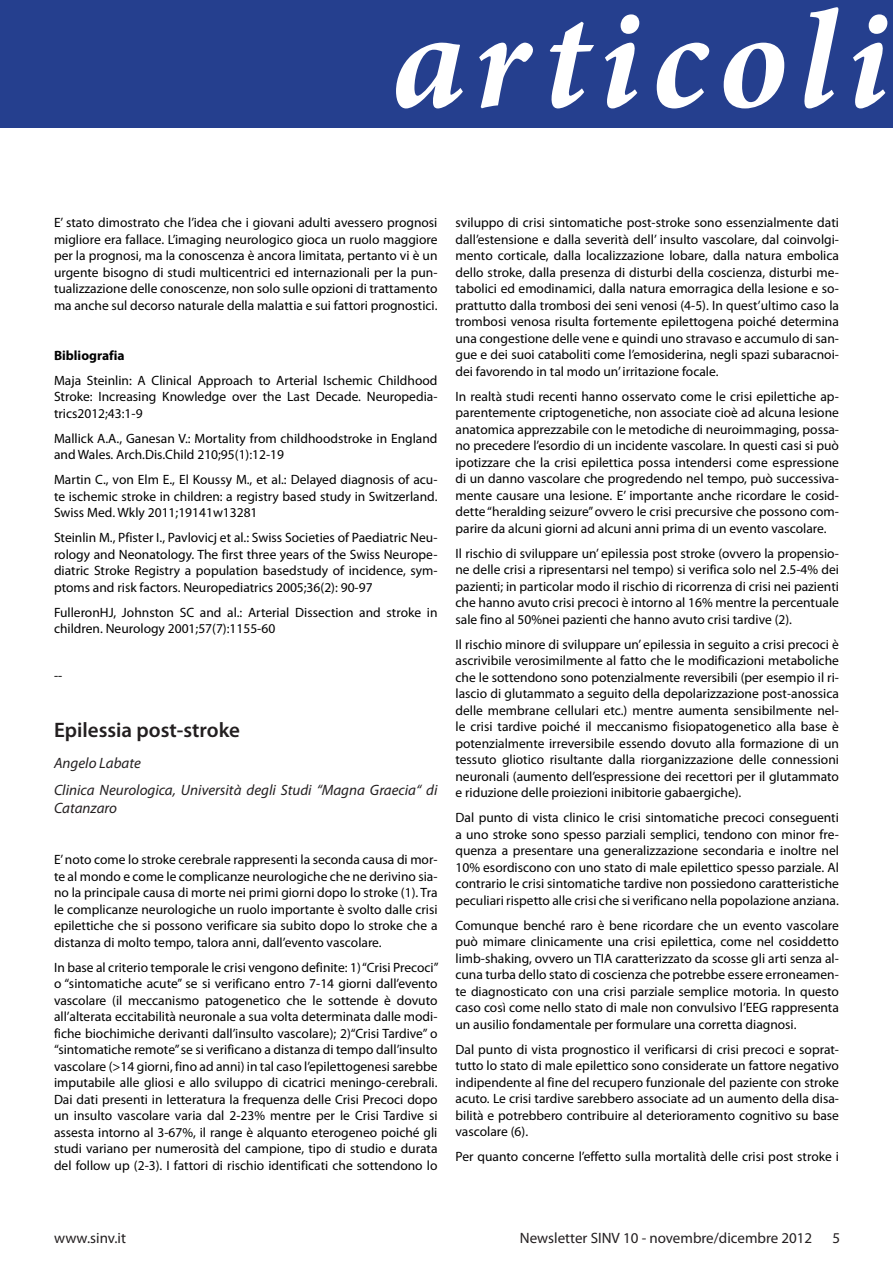
<style>
.page{position:relative;width:893px;height:1263px;background:#fff}
.page>*{position:absolute;margin:0;border:0;box-sizing:border-box;transform-origin:0 0}
.t1{font:italic 700 141.6px "Minion Pro";letter-spacing:.07em;color:#fff}
.titolo_articolo{font:600 21px "Myriad Pro";color:#231f20}
.testo{font:italic 15px/18px "Myriad Pro";color:#231f20}
.t2{font:15px "Myriad Pro";color:#231f20}
.testo-2{font:13.5px/16.5px "Myriad Pro";color:#000;text-align:justify}
.testo-3{font:700 13.5px "Myriad Pro";color:#000}
</style>
<div class="page">
<div style="left:0;top:0;width:893px;height:128px;background:#253f8e"></div>
<p class="t1" style="left:391px;top:-39px;width:499px">articoli</p>
<p class="testo-2" style="left:54px;top:214px;width:385px">E’ stato dimostrato che l’idea che i giovani adulti avessero prognosi migliore era fallace. L’imaging neurologico gioca un ruolo maggiore per la prognosi, ma la conoscenza è ancora limitata, pertanto vi è un urgente bisogno di studi multicentrici ed internazionali per la pun&shy;tualizzazione delle conoscenze, non solo sulle opzioni di trattamento ma anche sul decorso naturale della malattia e sui fattori prognostici.</p>
<p class="testo-3" style="left:54px;top:346px;width:72px">Bibliografia</p>
<p class="testo-2" style="left:54px;top:371px;width:385px">Maja Steinlin: A Clinical Approach to Arterial Ischemic Childhood Stroke: Increasing Knowledge over the Last Decade. Neuropedia&shy;trics2012;43:1-9</p>
<p class="testo-2" style="left:54px;top:430px;width:385px">Mallick A.A., Ganesan V.: Mortality from childhoodstroke in England and Wales. Arch.Dis.Child 210;95(1):12-19</p>
<p class="testo-2" style="left:54px;top:471px;width:385px">Martin C., von Elm E., El Koussy M., et al.: Delayed diagnosis of acu&shy;te ischemic stroke in children: a registry based study in Switzerland.<br>Swiss Med. Wkly 2011;19141w13281</p>
<p class="testo-2" style="left:54px;top:529px;width:385px">Steinlin M., Pfister I., Pavlovicj et al.: Swiss Societies of Paediatric Neu&shy;rology and Neonatology. The first three years of the Swiss Neurope&shy;diatric Stroke Registry a population basedstudy of incidence, sym&shy;ptoms and risk factors. Neuropediatrics 2005;36(2): 90-97</p>
<p class="testo-2" style="left:54px;top:604px;width:385px">FulleronHJ, Johnston SC and al.: Arterial Dissection and stroke in children. Neurology 2001;57(7):1155-60</p>
<p class="testo-2" style="left:54px;top:667px;width:10px">--</p>
<p class="titolo_articolo" style="left:54px;top:717px;width:188px">Epilessia post-stroke</p>
<p class="testo" style="left:54px;top:754px;width:88px">Angelo Labate</p>
<p class="testo" style="left:54px;top:780px;width:385px">Clinica Neurologica, Università degli Studi “Magna Graecia“ di<br>Catanzaro</p>
<p class="testo-2" style="left:54px;top:851px;width:385px">E’ noto come lo stroke cerebrale rappresenti la seconda causa di mor&shy;te al mondo e come le complicanze neurologiche che ne derivino sia&shy;no la principale causa di morte nei primi giorni dopo lo stroke (1). Tra le complicanze neurologiche un ruolo importante è svolto dalle crisi epilettiche che si possono verificare sia subito dopo lo stroke che a distanza di molto tempo, talora anni, dall’evento vascolare.</p>
<p class="testo-2" style="left:54px;top:959px;width:386px">In base al criterio temporale le crisi vengono definite: 1) “Crisi Precoci” o “sintomatiche acute” se si verificano entro 7-14 giorni dall’evento vascolare (il meccanismo patogenetico che le sottende è dovuto all’alterata eccitabilità neuronale a sua volta determinata dalle modi&shy;fiche biochimiche derivanti dall’insulto vascolare); 2)“Crisi Tardive” o “sintomatiche remote” se si verificano a distanza di tempo dall’insulto vascolare (&gt;14 giorni, fino ad anni) in tal caso l’epilettogenesi sarebbe imputabile alle gliosi e allo sviluppo di cicatrici meningo-cerebrali.<br>Dai dati presenti in letteratura la frequenza delle Crisi Precoci dopo un insulto vascolare varia dal 2-23% mentre per le Crisi Tardive si assesta intorno al 3-67%, il range è alquanto eterogeneo poiché gli studi variano per numerosità del campione, tipo di studio e durata del follow up (2-3). I fattori di rischio identificati che sottendono lo</p>
<p class="testo-2" style="left:455px;top:214px;width:385px">sviluppo di crisi sintomatiche post-stroke sono essenzialmente dati dall’estensione e dalla severità dell’ insulto vascolare, dal coinvolgi&shy;mento corticale, dalla localizzazione lobare, dalla natura embolica dello stroke, dalla presenza di disturbi della coscienza, disturbi me&shy;tabolici ed emodinamici, dalla natura emorragica della lesione e so&shy;prattutto dalla trombosi dei seni venosi (4-5). In quest’ultimo caso la trombosi venosa risulta fortemente epilettogena poiché determina una congestione delle vene e quindi uno stravaso e accumulo di san&shy;gue e dei suoi cataboliti come l’emosiderina, negli spazi subaracnoi&shy;dei favorendo in tal modo un’ irritazione focale.</p>
<p class="testo-2" style="left:455px;top:387px;width:385px">In realtà studi recenti hanno osservato come le crisi epilettiche ap&shy;parentemente criptogenetiche, non associate cioè ad alcuna lesione anatomica apprezzabile con le metodiche di neuroimmaging, possa&shy;no precedere l’esordio di un incidente vascolare. In questi casi si può ipotizzare che la crisi epilettica possa intendersi come espressione di un danno vascolare che progredendo nel tempo, può successiva&shy;mente causare una lesione. E’ importante anche ricordare le cosid&shy;dette “heralding seizure” ovvero le crisi precursive che possono com&shy;parire da alcuni giorni ad alcuni anni prima di un evento vascolare.</p>
<p class="testo-2" style="left:455px;top:544px;width:385px">Il rischio di sviluppare un’ epilessia post stroke (ovvero la propensio&shy;ne delle crisi a ripresentarsi nel tempo) si verifica solo nel 2.5-4% dei pazienti; in particolar modo il rischio di ricorrenza di crisi nei pazienti che hanno avuto crisi precoci è intorno al 16% mentre la percentuale sale fino al 50%nei pazienti che hanno avuto crisi tardive (2).</p>
<p class="testo-2" style="left:455px;top:635px;width:385px">Il rischio minore di sviluppare un’ epilessia in seguito a crisi precoci è ascrivibile verosimilmente al fatto che le modificazioni metaboliche che le sottendono sono potenzialmente reversibili (per esempio il ri&shy;lascio di glutammato a seguito della depolarizzazione post-anossica delle membrane cellulari etc.) mentre aumenta sensibilmente nel&shy;le crisi tardive poiché il meccanismo fisiopatogenetico alla base è potenzialmente irreversibile essendo dovuto alla formazione di un tessuto gliotico risultante dalla riorganizzazione delle connessioni neuronali (aumento dell’espressione dei recettori per il glutammato e riduzione delle proiezioni inibitorie gabaergiche).</p>
<p class="testo-2" style="left:455px;top:809px;width:385px">Dal punto di vista clinico le crisi sintomatiche precoci conseguenti a uno stroke sono spesso parziali semplici, tendono con minor fre&shy;quenza a presentare una generalizzazione secondaria e inoltre nel 10% esordiscono con uno stato di male epilettico spesso parziale. Al contrario le crisi sintomatiche tardive non possiedono caratteristiche peculiari rispetto alle crisi che si verificano nella popolazione anziana.</p>
<p class="testo-2" style="left:455px;top:917px;width:385px">Comunque benché raro è bene ricordare che un evento vascolare può mimare clinicamente una crisi epilettica, come nel cosiddetto limb-shaking, ovvero un TIA caratterizzato da scosse gli arti senza al&shy;cuna turba dello stato di coscienza che potrebbe essere erroneamen&shy;te diagnosticato con una crisi parziale semplice motoria. In questo caso così come nello stato di male non convulsivo l’EEG rappresenta un ausilio fondamentale per formulare una corretta diagnosi.</p>
<p class="testo-2" style="left:455px;top:1041px;width:385px">Dal punto di vista prognostico il verificarsi di crisi precoci e soprat&shy;tutto lo stato di male epilettico sono considerate un fattore negativo indipendente al fine del recupero funzionale del paziente con stroke acuto. Le crisi tardive sarebbero associate ad un aumento della disa&shy;bilità e potrebbero contribuire al deterioramento cognitivo su base vascolare (6).</p>
<p class="testo-2" style="left:455px;top:1148px;width:385px">Per quanto concerne l’effetto sulla mortalità delle crisi post stroke i</p>
<p class="t2" style="left:54px;top:1229px;width:73px">www.sinv.it</p>
<p class="t2" style="left:520px;top:1229px;width:294px">Newsletter SINV 10 - novembre/dicembre 2012</p>
<p class="t2" style="left:832px;top:1229px;width:9px">5</p>
</div>
